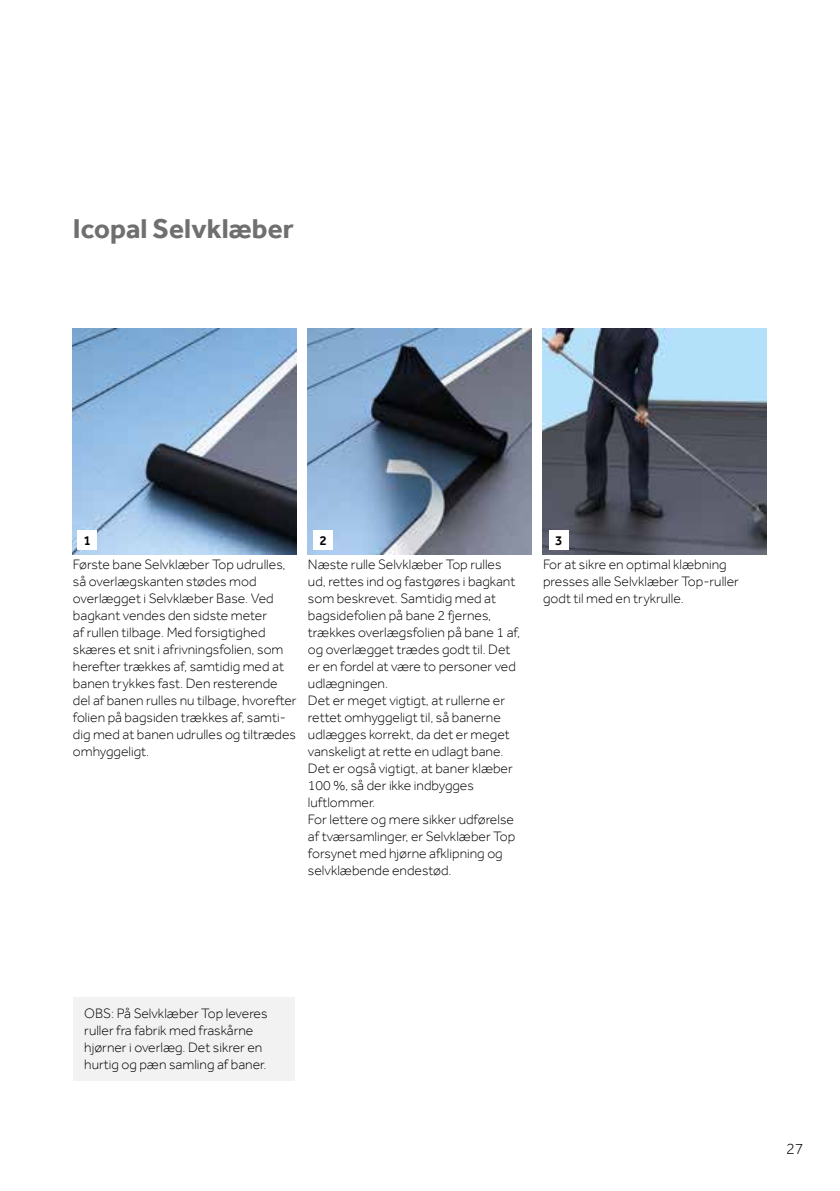
<style>
.page{position:relative;width:840px;height:1191px;background:#fff}
.page>*{position:absolute;margin:0;border:0;box-sizing:border-box;transform-origin:0 0}
.t1{font:700 28px "Effra";color:#706f6f}
.t2{font:300 16px "Effra";color:#000}
.t3{font:300 14px/17px "Effra";color:#000}
.t4{font:500 13.8px "Effra";color:#000}
</style>
<div class="page">
<img style="left:542px;top:328px;width:224px;height:226px">
<img style="left:73px;top:328px;width:223px;height:226px">
<img style="left:308px;top:328px;width:223px;height:226px">
<div style="left:73px;top:997px;width:221px;height:83px;background:#f2f2f2"></div>
<div style="left:77px;top:530px;width:20px;height:20px;background:#fff"></div>
<div style="left:313px;top:530px;width:20px;height:20px;background:#fff"></div>
<div style="left:549px;top:530px;width:19px;height:20px;background:#fff"></div>
<h1 class="t1" style="left:73px;top:211px;width:222px">Icopal Selvklæber</h1>
<p class="t4" style="left:83px;top:532px;width:9px">1</p>
<p class="t4" style="left:319px;top:532px;width:9px">2</p>
<p class="t4" style="left:555px;top:532px;width:9px">3</p>
<p class="t3" style="left:73px;top:555px;width:225px">Første bane Selvklæber Top udrulles, så overlægskanten stødes mod overlægget i Selvklæber Base. Ved bagkant vendes den sidste meter<br>af rullen tilbage. Med forsigtighed skæres et snit i afrivningsfolien, som herefter trækkes af, samtidig med at banen trykkes fast. Den resterende del af banen rulles nu tilbage, hvorefter folien på bagsiden trækkes af, samti&shy;dig med at banen udrulles og tiltrædes omhyggeligt.</p>
<p class="t3" style="left:308px;top:555px;width:213px">Næste rulle Selvklæber Top rulles ud, rettes ind og fastgøres i bagkant som beskrevet. Samtidig med at bagsidefolien på bane 2 fjernes, trækkes overlægsfolien på bane 1 af, og overlægget trædes godt til. Det er en fordel at være to personer ved udlægningen.<br>Det er meget vigtigt, at rullerne er rettet omhyggeligt til, så banerne udlægges korrekt, da det er meget vanskeligt at rette en udlagt bane.<br>Det er også vigtigt, at baner klæber<br>100 %, så der ikke indbygges luftlommer.<br>For lettere og mere sikker udførelse af tværsamlinger, er Selvklæber Top forsynet med hjørne afklipning og selvklæbende endestød.</p>
<p class="t3" style="left:542px;top:555px;width:197px">For at sikre en optimal klæbning presses alle Selvklæber Top-ruller godt til med en trykrulle.</p>
<p class="t3" style="left:84px;top:1004px;width:185px">OBS: På Selvklæber Top leveres ruller fra fabrik med fraskårne hjørner i overlæg. Det sikrer en hurtig og pæn samling af baner.</p>
<p class="t2" style="left:785px;top:1139px;width:19px">27</p>
</div>
